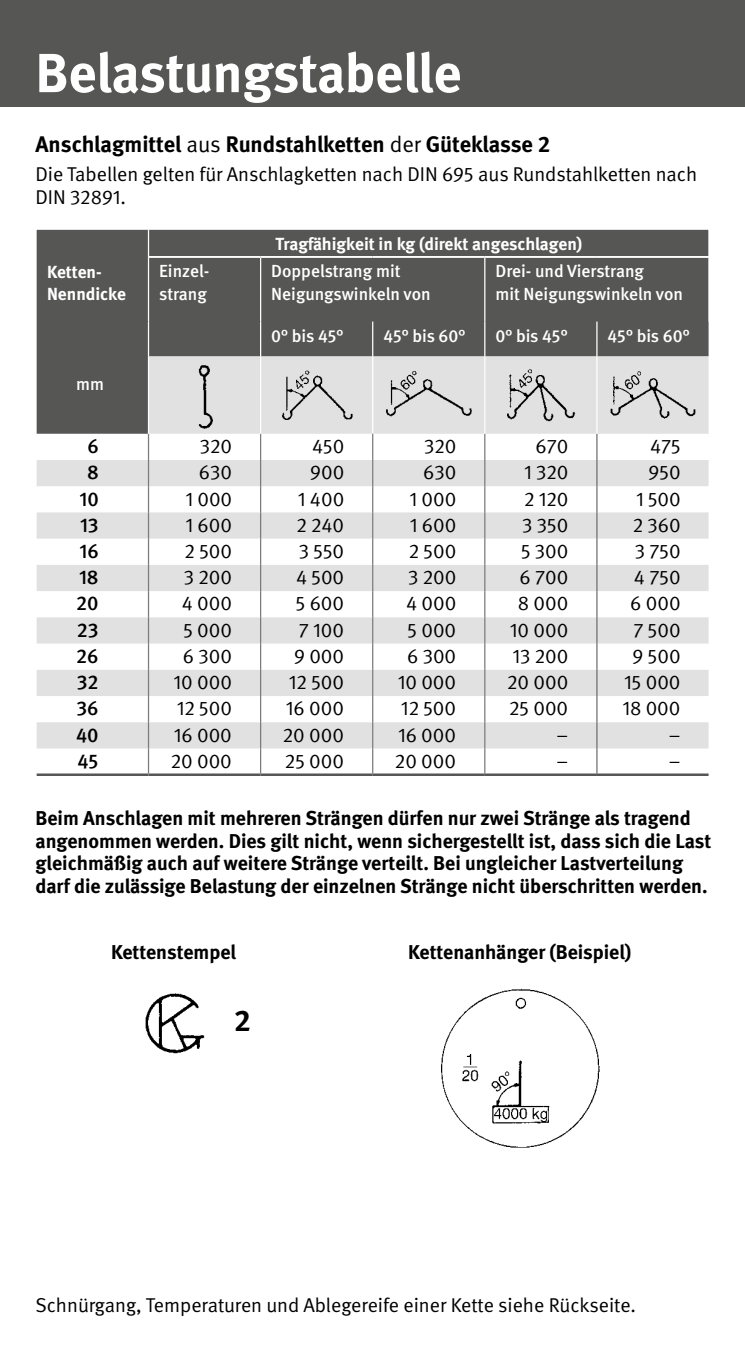
<style>
.page{position:relative;width:745px;height:1347px;background:#fff}
.page>*{position:absolute;margin:0;border:0;box-sizing:border-box;transform-origin:0 0}
.t1{font:700 55px "DGUV Meta";letter-spacing:-.005em;color:#fff}
.t2{font:700 30px "DGUV Meta";color:#000}
.t3{font:700 22.5px "DGUV Meta";letter-spacing:-.005em;color:#000}
.t4{font:20px/22.5px "DGUV Meta";color:#000}
.t5{font:700 20px/22.5px "DGUV Meta";color:#000}
.t6{font:500 20px "DGUV Meta";color:#000}
.t7{font:500 17.5px/22.5px "DGUV Meta";color:#fff}
.t8{font:700 17.5px/22.5px "DGUV Meta";color:#fff}
.s1{font-weight:400}
</style>
<div class="page">
<div style="left:0;top:0;width:744px;height:106px;background:#565655"></div>
<div style="left:37px;top:231px;width:670px;height:125px;background:#565655"></div>
<svg style="left:37px;top:356px;width:670px;height:392px;fill:#e1e1e1"></svg>
<hr style="left:372px;top:356px;width:1px;height:78px;background:#fff">
<svg style="left:260px;top:434px;width:1px;height:339px"></svg>
<svg style="left:372px;top:434px;width:1px;height:339px"></svg>
<svg style="left:484px;top:434px;width:1px;height:339px"></svg>
<svg style="left:596px;top:434px;width:1px;height:339px"></svg>
<hr style="left:596px;top:321px;width:1px;height:35px;background:#fff">
<hr style="left:596px;top:356px;width:1px;height:78px;background:#fff">
<hr style="left:484px;top:321px;width:1px;height:35px;background:#fff">
<hr style="left:260px;top:356px;width:1px;height:78px;background:#fff">
<hr style="left:484px;top:356px;width:1px;height:78px;background:#fff">
<svg style="left:148px;top:434px;width:1px;height:339px"></svg>
<svg style="left:148px;top:231px;width:1px;height:25px"></svg>
<hr style="left:148px;top:258px;width:1px;height:63px;background:#fff">
<hr style="left:148px;top:321px;width:1px;height:35px;background:#fff">
<hr style="left:148px;top:356px;width:1px;height:78px;background:#fff">
<hr style="left:148px;top:256px;width:112px;height:2px;background:#fff">
<hr style="left:260px;top:256px;width:112px;height:2px;background:#fff">
<hr style="left:372px;top:256px;width:112px;height:2px;background:#fff">
<hr style="left:484px;top:256px;width:112px;height:2px;background:#fff">
<hr style="left:596px;top:256px;width:113px;height:2px;background:#fff">
<hr style="left:260px;top:258px;width:1px;height:63px;background:#fff">
<hr style="left:484px;top:258px;width:1px;height:63px;background:#fff">
<hr style="left:260px;top:321px;width:1px;height:35px;background:#fff">
<hr style="left:372px;top:321px;width:1px;height:35px;background:#fff">
<hr style="left:36px;top:773px;width:112px;height:3px;background:#565655">
<hr style="left:148px;top:773px;width:112px;height:3px;background:#565655">
<hr style="left:260px;top:773px;width:112px;height:3px;background:#565655">
<hr style="left:372px;top:773px;width:112px;height:3px;background:#565655">
<hr style="left:484px;top:773px;width:112px;height:3px;background:#565655">
<hr style="left:596px;top:773px;width:112px;height:3px;background:#565655">
<img style="left:191px;top:361px;width:27px;height:67px">
<img style="left:279px;top:367px;width:75px;height:55px">
<img style="left:383px;top:371px;width:90px;height:48px">
<img style="left:504px;top:368px;width:72px;height:54px">
<img style="left:607px;top:370px;width:91px;height:50px">
<img style="left:145px;top:993px;width:60px;height:61px">
<img style="left:441px;top:988px;width:159px;height:160px">
<h1 class="t1" style="left:35px;top:40px;width:427px">Belastungstabelle</h1>
<p class="t3" style="left:35px;top:130px;width:516px">Anschlagmittel <span class="s1">aus</span> Rundstahlketten <span class="s1">der</span> Güteklasse 2</p>
<p class="t4" style="left:35px;top:164px;width:662px">Die Tabellen gelten für Anschlagketten nach DIN 695 aus Rundstahlketten nach<br>DIN 32891.</p>
<p class="t8" style="left:47px;top:261px;width:80px">Ketten-<br>Nenndicke</p>
<p class="t7" style="left:76px;top:373px;width:29px">mm</p>
<p class="t8" style="left:275px;top:233px;width:308px">Tragfähigkeit in kg (direkt angeschlagen)</p>
<p class="t7" style="left:159px;top:260px;width:52px">Einzel&shy;strang</p>
<p class="t7" style="left:271px;top:260px;width:161px">Doppelstrang mit<br>Neigungswinkeln von</p>
<p class="t7" style="left:495px;top:260px;width:189px">Drei- und Vierstrang<br>mit Neigungswinkeln von</p>
<p class="t7" style="left:271px;top:325px;width:73px">0° bis 45°</p>
<p class="t7" style="left:383px;top:325px;width:83px">45° bis 60°</p>
<p class="t7" style="left:495px;top:325px;width:73px">0° bis 45°</p>
<p class="t7" style="left:607px;top:325px;width:83px">45° bis 60°</p>
<p class="t6" style="left:87px;top:434px;width:13px">6</p>
<p class="t4" style="left:200px;top:435px;width:34px">320</p>
<p class="t4" style="left:312px;top:435px;width:34px">450</p>
<p class="t4" style="left:424px;top:435px;width:34px">320</p>
<p class="t4" style="left:535px;top:435px;width:34px">670</p>
<p class="t4" style="left:649px;top:435px;width:32px">475</p>
<p class="t6" style="left:87px;top:461px;width:13px">8</p>
<p class="t4" style="left:199px;top:461px;width:35px">630</p>
<p class="t4" style="left:309px;top:461px;width:36px">900</p>
<p class="t4" style="left:423px;top:461px;width:35px">630</p>
<p class="t4" style="left:524px;top:461px;width:46px">1 320</p>
<p class="t4" style="left:647px;top:461px;width:34px">950</p>
<p class="t6" style="left:80px;top:487px;width:21px">10</p>
<p class="t4" style="left:185px;top:488px;width:48px">1 000</p>
<p class="t4" style="left:298px;top:488px;width:48px">1 400</p>
<p class="t4" style="left:409px;top:488px;width:48px">1 000</p>
<p class="t4" style="left:523px;top:488px;width:46px">2 120</p>
<p class="t4" style="left:635px;top:488px;width:46px">1 500</p>
<p class="t6" style="left:80px;top:513px;width:20px">13</p>
<p class="t4" style="left:185px;top:514px;width:48px">1 600</p>
<p class="t4" style="left:296px;top:514px;width:49px">2 240</p>
<p class="t4" style="left:409px;top:514px;width:48px">1 600</p>
<p class="t4" style="left:522px;top:514px;width:48px">3 350</p>
<p class="t4" style="left:632px;top:514px;width:49px">2 360</p>
<p class="t6" style="left:80px;top:539px;width:21px">16</p>
<p class="t4" style="left:184px;top:540px;width:49px">2 500</p>
<p class="t4" style="left:299px;top:540px;width:47px">3 550</p>
<p class="t4" style="left:408px;top:540px;width:49px">2 500</p>
<p class="t4" style="left:520px;top:540px;width:49px">5 300</p>
<p class="t4" style="left:634px;top:540px;width:47px">3 750</p>
<p class="t6" style="left:79px;top:565px;width:21px">18</p>
<p class="t4" style="left:184px;top:566px;width:50px">3 200</p>
<p class="t4" style="left:296px;top:566px;width:50px">4 500</p>
<p class="t4" style="left:408px;top:566px;width:50px">3 200</p>
<p class="t4" style="left:519px;top:566px;width:50px">6 700</p>
<p class="t4" style="left:633px;top:566px;width:48px">4 750</p>
<p class="t6" style="left:76px;top:592px;width:24px">20</p>
<p class="t4" style="left:182px;top:593px;width:52px">4 000</p>
<p class="t4" style="left:295px;top:593px;width:50px">5 600</p>
<p class="t4" style="left:406px;top:593px;width:52px">4 000</p>
<p class="t4" style="left:517px;top:593px;width:52px">8 000</p>
<p class="t4" style="left:629px;top:593px;width:52px">6 000</p>
<p class="t6" style="left:77px;top:618px;width:23px">23</p>
<p class="t4" style="left:183px;top:619px;width:50px">5 000</p>
<p class="t4" style="left:298px;top:619px;width:47px">7 100</p>
<p class="t4" style="left:407px;top:619px;width:50px">5 000</p>
<p class="t4" style="left:509px;top:619px;width:60px">10 000</p>
<p class="t4" style="left:633px;top:619px;width:49px">7 500</p>
<p class="t6" style="left:76px;top:644px;width:24px">26</p>
<p class="t4" style="left:183px;top:645px;width:51px">6 300</p>
<p class="t4" style="left:293px;top:645px;width:52px">9 000</p>
<p class="t4" style="left:407px;top:645px;width:51px">6 300</p>
<p class="t4" style="left:512px;top:645px;width:57px">13 200</p>
<p class="t4" style="left:631px;top:645px;width:50px">9 500</p>
<p class="t6" style="left:77px;top:670px;width:23px">32</p>
<p class="t4" style="left:173px;top:671px;width:60px">10 000</p>
<p class="t4" style="left:289px;top:671px;width:57px">12 500</p>
<p class="t4" style="left:397px;top:671px;width:60px">10 000</p>
<p class="t4" style="left:507px;top:671px;width:63px">20 000</p>
<p class="t4" style="left:623px;top:671px;width:58px">15 000</p>
<p class="t6" style="left:76px;top:697px;width:24px">36</p>
<p class="t4" style="left:177px;top:697px;width:57px">12 500</p>
<p class="t4" style="left:286px;top:697px;width:60px">16 000</p>
<p class="t4" style="left:400px;top:697px;width:57px">12 500</p>
<p class="t4" style="left:509px;top:697px;width:61px">25 000</p>
<p class="t4" style="left:622px;top:697px;width:60px">18 000</p>
<p class="t6" style="left:76px;top:723px;width:24px">40</p>
<p class="t4" style="left:174px;top:724px;width:60px">16 000</p>
<p class="t4" style="left:283px;top:724px;width:63px">20 000</p>
<p class="t4" style="left:398px;top:724px;width:60px">16 000</p>
<p class="t4" style="left:556px;top:724px;width:13px">–</p>
<p class="t4" style="left:668px;top:724px;width:13px">–</p>
<p class="t6" style="left:77px;top:749px;width:23px">45</p>
<p class="t4" style="left:171px;top:750px;width:63px">20 000</p>
<p class="t4" style="left:285px;top:750px;width:61px">25 000</p>
<p class="t4" style="left:394px;top:750px;width:63px">20 000</p>
<p class="t4" style="left:556px;top:750px;width:13px">–</p>
<p class="t4" style="left:668px;top:750px;width:13px">–</p>
<p class="t5" style="left:35px;top:807px;width:676px">Beim Anschlagen mit mehreren Strängen dürfen nur zwei Stränge als tragend angenommen werden. Dies gilt nicht, wenn sichergestellt ist, dass sich die Last gleichmäßig auch auf weitere Stränge verteilt. Bei ungleicher Lastverteilung darf die zulässige Belastung der einzelnen Stränge nicht überschritten werden.</p>
<p class="t5" style="left:111px;top:941px;width:127px">Kettenstempel</p>
<p class="t5" style="left:408px;top:941px;width:224px">Kettenanhänger (Beispiel)</p>
<h2 class="t2" style="left:234px;top:1003px;width:18px">2</h2>
<p class="t4" style="left:35px;top:1294px;width:601px">Schnürgang, Temperaturen und Ablegereife einer Kette siehe Rückseite.</p>
</div>
